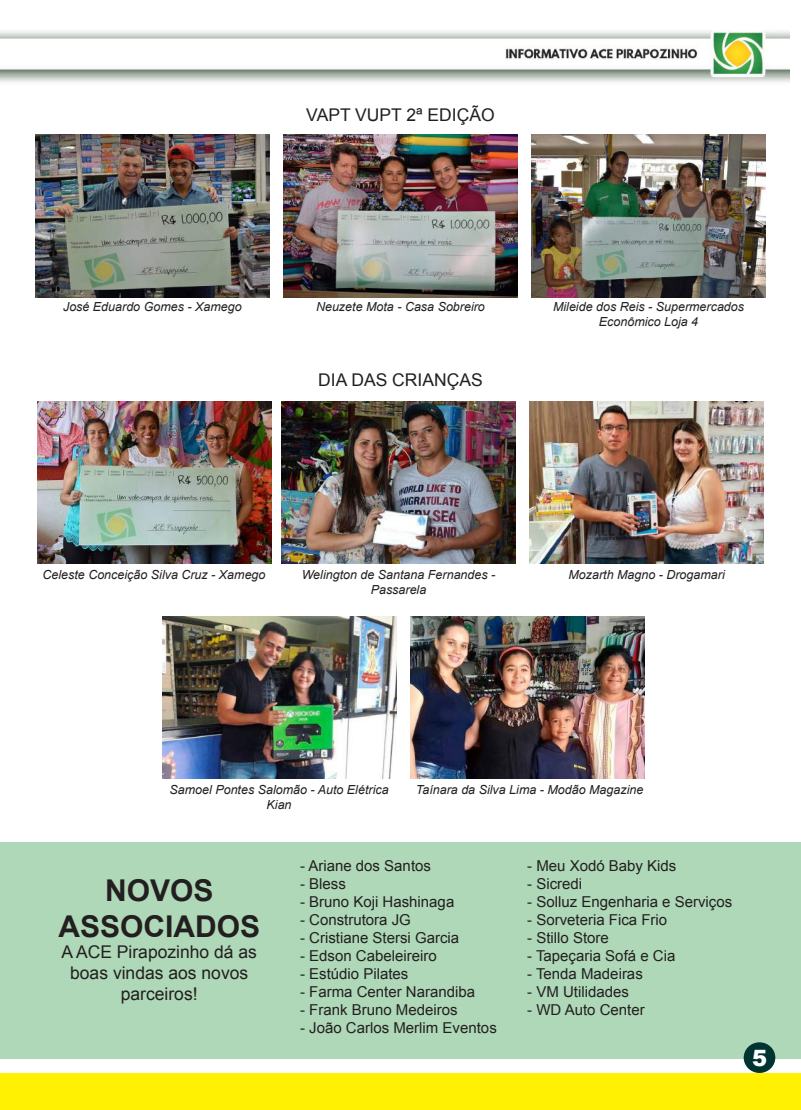
<style>
.page{position:relative;width:801px;height:1110px;background:#fff}
.page>*{position:absolute;margin:0;border:0;box-sizing:border-box;transform-origin:0 0}
.t1{font:700 30px/36px "Arial";color:#231f20;text-align:center}
.t2{font:900 22.5px "Arial";color:#fff}
.t3{font:17.5px/21px "Arial";color:#231f20;text-align:center}
.t4{font:15px "Arial";color:#231f20}
.t5{font:italic 12.5px/15px "Arial";color:#231f20;text-align:center}
</style>
<div class="page">
<img style="left:0;top:30px;width:790px;height:1043px">
<div style="left:0;top:842px;width:801px;height:216px;background:#aed8b7"></div>
<div style="left:744px;top:1041px;width:31px;height:31px;background:#003431;border-radius:50%"></div>
<div style="left:0;top:1073px;width:801px;height:36px;background:#fff101"></div>
<img style="left:35px;top:135px;width:234px;height:162px">
<img style="left:283px;top:135px;width:234px;height:162px">
<img style="left:531px;top:135px;width:234px;height:162px">
<img style="left:38px;top:401px;width:233px;height:162px">
<img style="left:282px;top:401px;width:233px;height:162px">
<img style="left:530px;top:401px;width:233px;height:162px">
<img style="left:162px;top:616px;width:234px;height:162px">
<img style="left:410px;top:616px;width:234px;height:162px">
<p class="t3" style="left:306px;top:104px;width:190px">VAPT VUPT 2ª EDIÇÃO</p>
<p class="t5" style="left:63px;top:299px;width:180px">José Eduardo Gomes - Xamego</p>
<p class="t5" style="left:316px;top:299px;width:170px">Neuzete Mota - Casa Sobreiro</p>
<p class="t5" style="left:553px;top:299px;width:193px">Mileide dos Reis - Supermercados<br>Econômico Loja 4</p>
<p class="t3" style="left:318px;top:369px;width:166px">DIA DAS CRIANÇAS</p>
<p class="t5" style="left:42px;top:567px;width:224px">Celeste Conceição Silva Cruz - Xamego</p>
<p class="t5" style="left:302px;top:567px;width:195px">Welington de Santana Fernandes -<br>Passarela</p>
<p class="t5" style="left:568px;top:567px;width:158px">Mozarth Magno - Drogamari</p>
<p class="t5" style="left:169px;top:782px;width:221px">Samoel Pontes Salomão - Auto Elétrica<br>Kian</p>
<p class="t5" style="left:416px;top:782px;width:229px">Taínara da Silva Lima - Modão Magazine</p>
<h1 class="t1" style="left:58px;top:872px;width:203px">NOVOS<br>ASSOCIADOS</h1>
<p class="t3" style="left:61px;top:941px;width:197px">A ACE Pirapozinho dá as boas vindas aos novos parceiros!</p>
<p class="t4" style="left:300px;top:854px;width:132px">- Ariane dos Santos</p>
<p class="t4" style="left:300px;top:872px;width:47px">- Bless</p>
<p class="t4" style="left:300px;top:890px;width:156px">- Bruno Koji Hashinaga</p>
<p class="t4" style="left:300px;top:908px;width:112px">- Construtora JG</p>
<p class="t4" style="left:300px;top:926px;width:161px">- Cristiane Stersi Garcia</p>
<p class="t4" style="left:300px;top:944px;width:138px">- Edson Cabeleireiro</p>
<p class="t4" style="left:300px;top:962px;width:110px">- Estúdio Pilates</p>
<p class="t4" style="left:300px;top:980px;width:177px">- Farma Center Narandiba</p>
<p class="t4" style="left:300px;top:998px;width:159px">- Frank Bruno Medeiros</p>
<p class="t4" style="left:300px;top:1016px;width:198px">- João Carlos Merlim Eventos</p>
<p class="t4" style="left:527px;top:854px;width:151px">- Meu Xodó Baby Kids</p>
<p class="t4" style="left:527px;top:872px;width:57px">- Sicredi</p>
<p class="t4" style="left:527px;top:890px;width:207px">- Solluz Engenharia e Serviços</p>
<p class="t4" style="left:527px;top:908px;width:142px">- Sorveteria Fica Frio</p>
<p class="t4" style="left:527px;top:926px;width:83px">- Stillo Store</p>
<p class="t4" style="left:527px;top:944px;width:150px">- Tapeçaria Sofá e Cia</p>
<p class="t4" style="left:527px;top:962px;width:117px">- Tenda Madeiras</p>
<p class="t4" style="left:527px;top:980px;width:103px">- VM Utilidades</p>
<p class="t4" style="left:527px;top:998px;width:119px">- WD Auto Center</p>
<h2 class="t2" style="left:752px;top:1040px;width:17px">5</h2>
</div>
